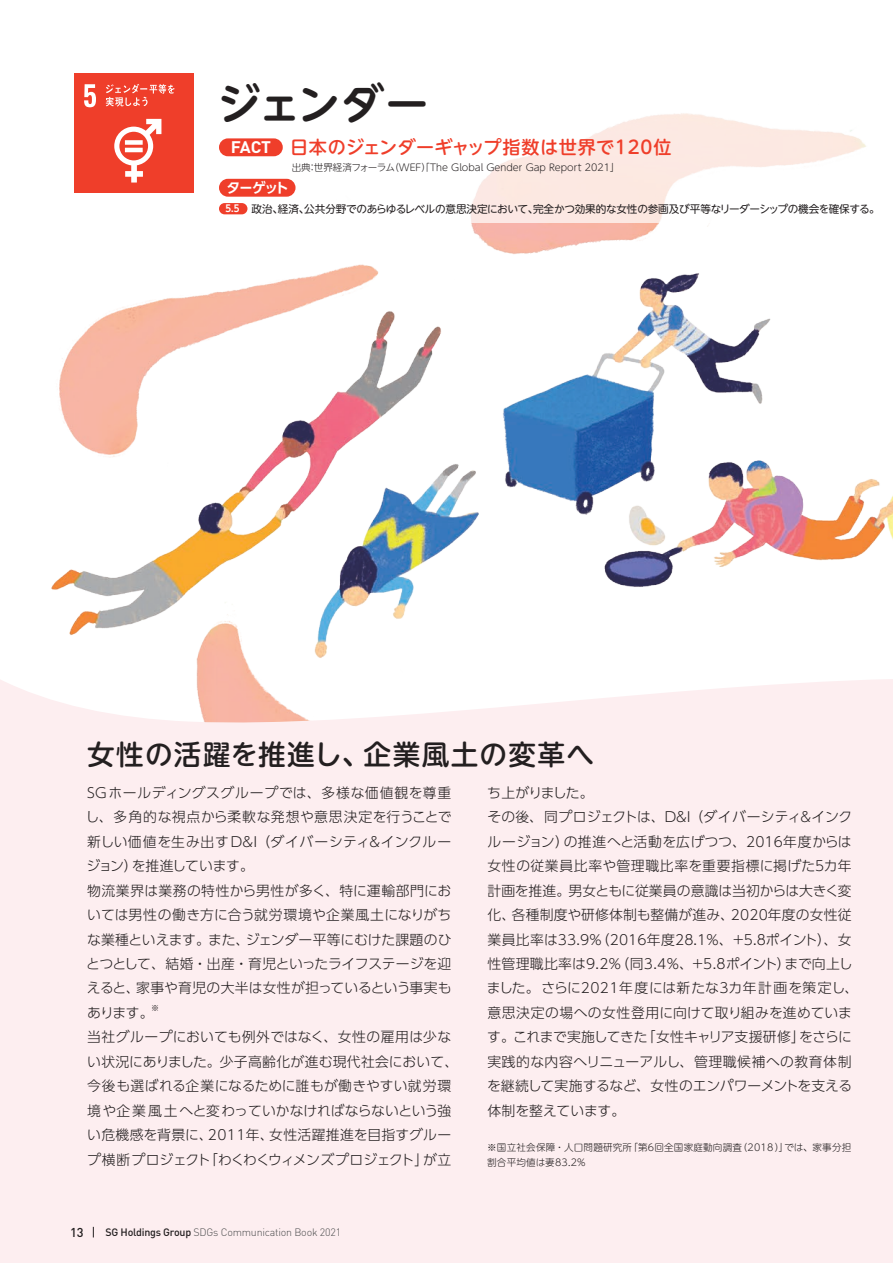
<style>
.page{position:relative;width:893px;height:1263px;background:#fdeef0}
.page>*{position:absolute;margin:0;border:0;box-sizing:border-box;transform-origin:0 0}
.t1{font:700 42.45px "UD Shin M Go Pro De";letter-spacing:-.005em;color:#231f20}
.t2{font:500 27.6px "UD Shin M Go Pro";letter-spacing:.045em;color:#231f20}
.t3{font:500 18px "UD Shin M Go Pro";letter-spacing:.03em;color:#ef3e2a}
.t4{font:300 13.8px/24.5px "UD Shin Go Pro";letter-spacing:.01em;color:#231f20}
.t5{font:700 13.8px "UD Shin Go Pro De";letter-spacing:-.065em;color:#fff}
.t6{font:500 12.75px "DIN Pro";color:#231f20}
.t7{font:10.65px "UD Shin M Go Pro";letter-spacing:-.025em;color:#231f20}
.t8{font:300 10.65px "DIN Pro";letter-spacing:-.02em;color:#4b4c4d}
.t9{font:300 9.6px/14.9px "UD Shin M Go Pro";letter-spacing:.02em;color:#231f20}
.t10{font:300 9.6px "UD Shin M Go Pro";color:#231f20}
.t11{font:300 8.1px "UD Shin Go Pro";color:#231f20}
.s1{font-family:"DIN Pro";font-weight:700;font-size:16.65px;color:#fff}
.s2{font-family:"UD Shin Go Pro De";font-weight:700;font-size:9.6px;color:#fff}
.s3{font-weight:500;color:#231f20}
</style>
<div class="page">
<img style="left:0;top:0;width:893px;height:723px">
<div style="left:74px;top:74px;width:119px;height:119px;background:#ef3e2a"></div>
<svg style="left:84px;top:84px;width:12px;height:23px"></svg>
<svg style="left:114px;top:119px;width:47px;height:64px"></svg>
<div style="left:125px;top:140px;width:18px;height:5px;background:#fff"></div>
<hr style="left:125px;top:148px;width:18px;height:4px;background:#fff">
<svg style="left:106px;top:84px;width:69px;height:23px"></svg>
<svg style="left:208px;top:74px;width:676px;height:149px;fill:#fff"></svg>
<div style="left:219px;top:138px;width:64px;height:18px;background:#ef3e2a;border-radius:9px"></div>
<div style="left:219px;top:203px;width:28px;height:11px;background:#ef3e2a;border-radius:6px"></div>
<div style="left:219px;top:179px;width:77px;height:18px;background:#ef3e2a;border-radius:9px"></div>
<h1 class="t1" style="left:218px;top:70px;width:212px">ジェンダー</h1>
<h3 class="t3" style="left:231px;top:133px;width:442px"><span class="s1">FACT</span> 日本のジェンダーギャップ指数は世界で120位</h3>
<p class="t10" style="left:292px;top:160px;width:329px">出典：世界経済フォーラム（WEF）「The Global Gender Gap Report 2021」</p>
<p class="t5" style="left:226px;top:176px;width:64px">ターゲット</p>
<p class="t7" style="left:226px;top:200px;width:656px"><span class="s2">5.5</span> 政治、経済、公共分野でのあらゆるレベルの意思決定において、完全かつ効果的な女性の参画及び平等なリーダーシップの機会を確保する。</p>
<h2 class="t2" style="left:87px;top:732px;width:508px">女性の活躍を推進し、企業風土の変革へ</h2>
<p class="t4" style="left:86px;top:780px;width:367px">SGホールディングスグループでは、多様な価値観を尊重し、多角的な視点から柔軟な発想や意思決定を行うことで新しい価値を生み出すD&amp;I （ダイバーシティ＆インクルージョン）を推進しています。<br>物流業界は業務の特性から男性が多く、特に運輸部門においては男性の働き方に合う就労環境や企業風土になりがちな業種といえます。また、ジェンダー平等にむけた課題のひとつとして、結婚・出産・育児といったライフステージを迎えると、家事や育児の大半は女性が担っているという事実もあります。</p>
<p class="t4" style="left:487px;top:780px;width:373px">ち上がりました。<br>その後、同プロジェクトは、D&amp;I （ダイバーシティ＆インクルージョン）の推進へと活動を広げつつ、2016年度からは女性の従業員比率や管理職比率を重要指標に掲げた5カ年計画を推進。男女ともに従業員の意識は当初からは大きく変化、各種制度や研修体制も整備が進み、2020年度の女性従業員比率は33.9%（2016年度28.1%、＋5.8ポイント）、女性管理職比率は9.2%（同3.4%、＋5.8ポイント）まで向上しました。さらに2021年度には新たな3カ年計画を策定し、意思決定の場への女性登用に向けて取り組みを進めています。これまで実施してきた「女性キャリア支援研修」をさらに実践的な内容へリニューアルし、管理職候補への教育体制を継続して実施するなど、女性のエンパワーメントを支える体制を整えています。</p>
<p class="t11" style="left:151px;top:1001px;width:10px">※</p>
<p class="t4" style="left:87px;top:1024px;width:373px">当社グループにおいても例外ではなく、女性の雇用は少ない状況にありました。少子高齢化が進む現代社会において、今後も選ばれる企業になるために誰もが働きやすい就労環境や企業風土へと変わっていかなければならないという強い危機感を背景に、2011年、女性活躍推進を目指すグループ横断プロジェクト「わくわくウィメンズプロジェクト」が立</p>
<p class="t9" style="left:487px;top:1139px;width:366px">※国立社会保障・人口問題研究所「第6回全国家庭動向調査（2018）」では、家事分担割合平均値は妻83.2%</p>
<p class="t6" style="left:70px;top:1222px;width:15px">13</p>
<p class="t8" style="left:105px;top:1224px;width:237px"><span class="s3">SG Holdings Group</span> SDGs Communication Book 2021</p>
</div>
